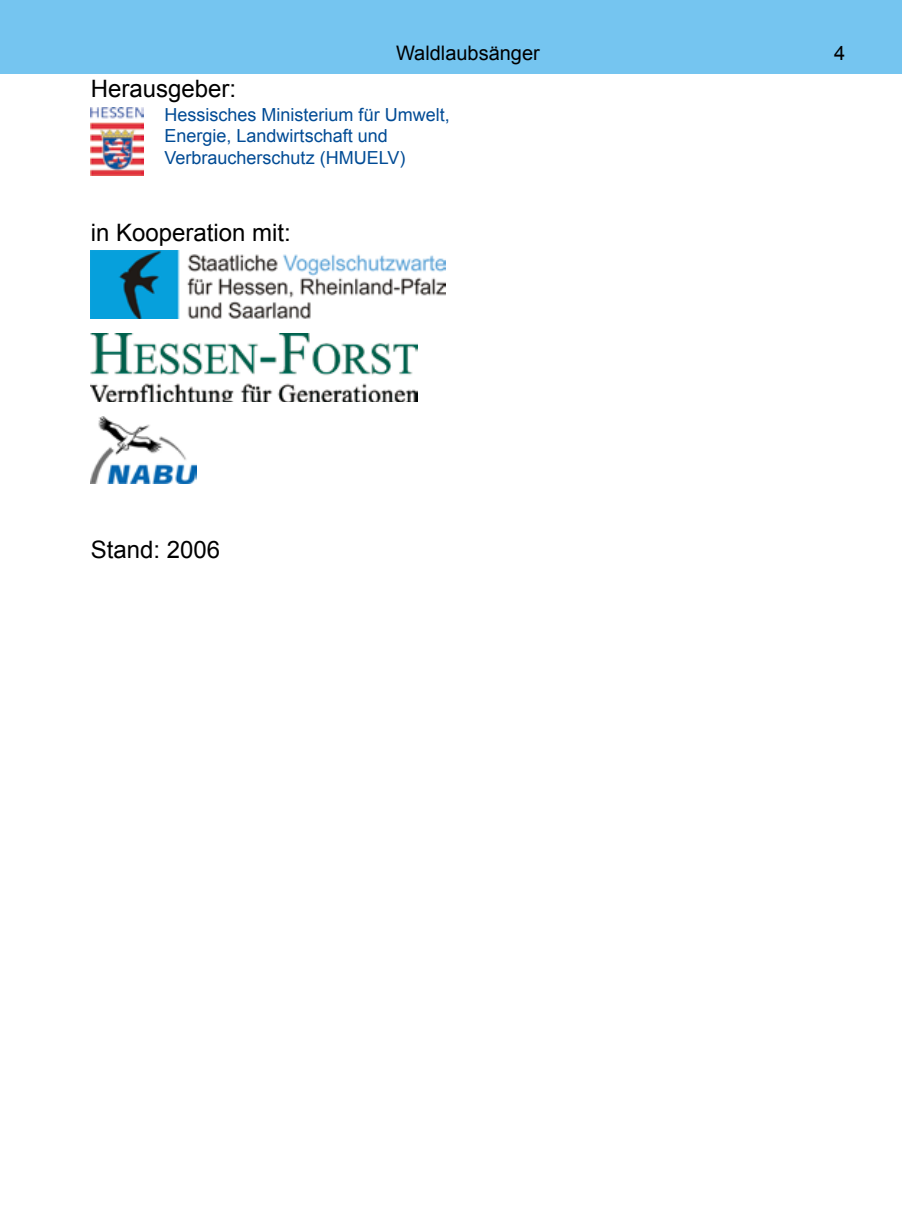
<style>
.page{position:relative;width:902px;height:1208px;background:#fff}
.page>*{position:absolute;margin:0;border:0;box-sizing:border-box;transform-origin:0 0}
.t1{font:24px "Arial";color:#000}
.t2{font:20px "Arial";color:#000}
.t3{font:18px/21.6px "Arial";color:#004b95}
</style>
<div class="page">
<div style="left:0;top:0;width:901px;height:74px;background:#75c5f0"></div>
<img style="left:91px;top:417px;width:105px;height:67px">
<img style="left:91px;top:251px;width:354px;height:68px">
<img style="left:91px;top:333px;width:326px;height:68px">
<img style="left:91px;top:108px;width:53px;height:68px">
<h1 class="t1" style="left:91px;top:73px;width:147px">Herausgeber:</h1>
<p class="t2" style="left:396px;top:40px;width:145px">Waldlaubsänger</p>
<p class="t2" style="left:834px;top:40px;width:13px">4</p>
<p class="t3" style="left:164px;top:104px;width:287px">Hessisches Ministerium für Umwelt,<br>Energie, Landwirtschaft und<br>Verbraucherschutz (HMUELV)</p>
<h1 class="t1" style="left:91px;top:217px;width:202px">in Kooperation mit:</h1>
<h1 class="t1" style="left:91px;top:534px;width:131px">Stand: 2006</h1>
</div>
